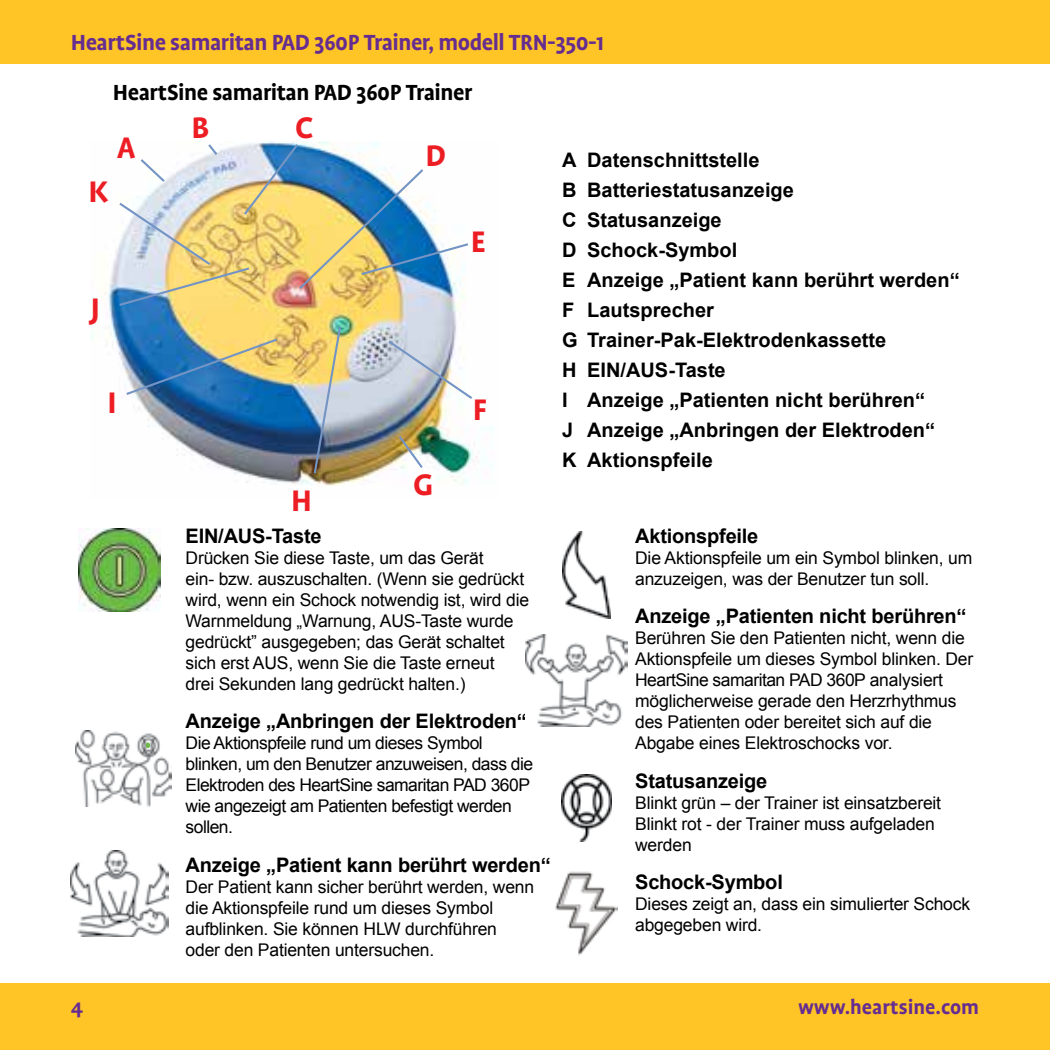
<style>
.page{position:relative;width:1050px;height:1050px;background:#fff}
.page>*{position:absolute;margin:0;border:0;box-sizing:border-box;transform-origin:0 0}
.t1{font:700 34px "Profile OT";color:#ed1d24}
.t2{font:700 25px "Profile OT";letter-spacing:-.02em;color:#662d91}
.t3{font:700 25px "Profile OT";letter-spacing:-.02em;color:#000}
.t4{font:700 22.5px "Profile OT";color:#662d91}
.t5{font:700 20px/30px "Arial";color:#000}
.t6{font:17.5px/21px "Arial";letter-spacing:-.01em;color:#000}
.t7{font:17.5px/21px "Arial";letter-spacing:-.03em;color:#000}
</style>
<div class="page">
<div style="left:0;top:982px;width:1049px;height:67px;background:#ffc425"></div>
<div style="left:0;top:0;width:1049px;height:64px;background:#ffc425"></div>
<img style="left:78px;top:528px;width:82px;height:83px">
<img style="left:71px;top:850px;width:97px;height:86px">
<img style="left:526px;top:634px;width:101px;height:92px">
<img style="left:563px;top:531px;width:47px;height:88px">
<img style="left:561px;top:774px;width:50px;height:67px">
<img style="left:75px;top:730px;width:96px;height:76px">
<svg style="left:146px;top:742px;width:4px;height:6px"></svg>
<img style="left:91px;top:141px;width:402px;height:345px">
<img style="left:124px;top:337px;width:155px;height:60px">
<img style="left:312px;top:324px;width:30px;height:151px">
<svg style="left:396px;top:434px;width:29px;height:36px"></svg>
<svg style="left:386px;top:338px;width:88px;height:63px"></svg>
<img style="left:117px;top:142px;width:353px;height:165px">
<img style="left:555px;top:871px;width:62px;height:85px">
<h2 class="t2" style="left:71px;top:28px;width:534px">HeartSine samaritan PAD 360P Trainer, modell TRN-350-1</h2>
<h2 class="t3" style="left:113px;top:78px;width:361px">HeartSine samaritan PAD 360P Trainer</h2>
<h1 class="t1" style="left:117px;top:129px;width:20px">A</h1>
<h1 class="t1" style="left:88px;top:173px;width:22px">K</h1>
<h1 class="t1" style="left:90px;top:290px;width:11px">J</h1>
<h1 class="t1" style="left:191px;top:109px;width:19px">B</h1>
<h1 class="t1" style="left:295px;top:109px;width:20px">C</h1>
<h1 class="t1" style="left:425px;top:138px;width:22px">D</h1>
<h1 class="t1" style="left:470px;top:223px;width:16px">E</h1>
<h1 class="t1" style="left:107px;top:384px;width:11px">I</h1>
<h1 class="t1" style="left:473px;top:391px;width:16px">F</h1>
<h1 class="t1" style="left:291px;top:482px;width:22px">H</h1>
<h1 class="t1" style="left:413px;top:466px;width:22px">G</h1>
<p class="t5" style="left:185px;top:521px;width:138px">EIN/AUS-Taste</p>
<p class="t6" style="left:185px;top:547px;width:345px">Drücken Sie diese Taste, um das Gerät<br>ein- bzw. auszuschalten. (Wenn sie gedrückt wird, wenn ein Schock notwendig ist, wird die Warnmeldung „Warnung, AUS-Taste wurde gedrückt” ausgegeben; das Gerät schaltet sich erst AUS, wenn Sie die Taste erneut<br>drei Sekunden lang gedrückt halten.)</p>
<p class="t5" style="left:185px;top:707px;width:343px">Anzeige „Anbringen der Elektroden“</p>
<p class="t7" style="left:185px;top:733px;width:349px">Die Aktionspfeile rund um dieses Symbol blinken, um den Benutzer anzuweisen, dass die Elektroden des HeartSine samaritan PAD 360P wie angezeigt am Patienten befestigt werden sollen.</p>
<p class="t5" style="left:185px;top:850px;width:367px">Anzeige „Patient kann berührt werden“</p>
<p class="t6" style="left:185px;top:876px;width:350px">Der Patient kann sicher berührt werden, wenn die Aktionspfeile rund um dieses Symbol aufblinken. Sie können HLW durchführen oder den Patienten untersuchen.</p>
<p class="t5" style="left:562px;top:145px;width:399px">A Datenschnittstelle<br>B Batteriestatusanzeige<br>C Statusanzeige<br>D Schock-Symbol<br>E Anzeige „Patient kann berührt werden“<br>F Lautsprecher<br>G Trainer-Pak-Elektrodenkassette<br>H EIN/AUS-Taste<br>I Anzeige „Patienten nicht berühren“<br>J Anzeige „Anbringen der Elektroden“<br>K Aktionspfeile</p>
<p class="t5" style="left:635px;top:521px;width:125px">Aktionspfeile</p>
<p class="t6" style="left:635px;top:547px;width:338px">Die Aktionspfeile um ein Symbol blinken, um anzuzeigen, was der Benutzer tun soll.</p>
<p class="t5" style="left:635px;top:602px;width:333px">Anzeige „Patienten nicht berühren“</p>
<p class="t6" style="left:635px;top:628px;width:339px">Berühren Sie den Patienten nicht, wenn die Aktionspfeile um dieses Symbol blinken. Der HeartSine samaritan PAD 360P analysiert möglicherweise gerade den Herzrhythmus des Patienten oder bereitet sich auf die Abgabe eines Elektroschocks vor.</p>
<p class="t5" style="left:635px;top:766px;width:134px">Statusanzeige</p>
<p class="t6" style="left:635px;top:792px;width:307px">Blinkt grün – der Trainer ist einsatzbereit<br>Blinkt rot - der Trainer muss aufgeladen werden</p>
<p class="t5" style="left:635px;top:867px;width:149px">Schock-Symbol</p>
<p class="t6" style="left:635px;top:893px;width:336px">Dieses zeigt an, dass ein simulierter Schock abgegeben wird.</p>
<p class="t4" style="left:71px;top:995px;width:14px">4</p>
<p class="t4" style="left:798px;top:995px;width:182px">www.heartsine.com</p>
</div>
